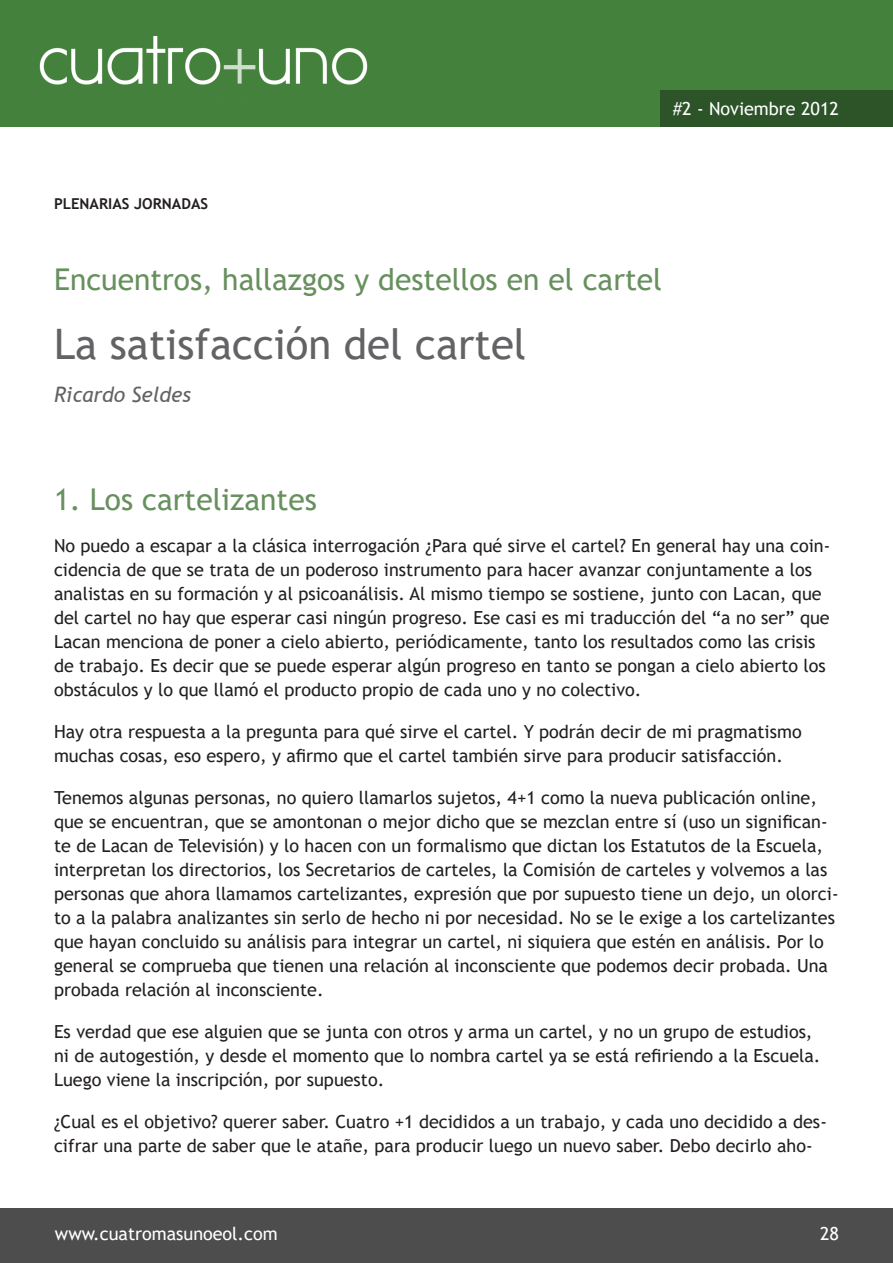
<style>
.page{position:relative;width:893px;height:1263px;background:#fff}
.page>*{position:absolute;margin:0;border:0;box-sizing:border-box;transform-origin:0 0}
.H1_Titulo{font:42px "Trebuchet MS";color:#636366}
.H2_Subtitulo{font:30px "Trebuchet MS";color:#67905e}
.Autor{font:italic 21px "Trebuchet MS";color:#636366}
.t1{font:18px/24px "Trebuchet MS";color:#231f20}
.t2{font:18px "Trebuchet MS";color:#fff}
.Volanta{font:700 15px "Trebuchet MS";color:#231f20}
</style>
<div class="page">
<div style="left:0;top:0;width:893px;height:126px;background:#43813c"></div>
<img style="left:39px;top:36px;width:329px;height:49px">
<div style="left:661px;top:90px;width:232px;height:36px;background:#2c5428"></div>
<div style="left:0;top:1209px;width:893px;height:54px;background:#4d4d4d"></div>
<p class="t2" style="left:673px;top:97px;width:168px">#2 - Noviembre 2012</p>
<p class="Volanta" style="left:54px;top:194px;width:156px">PLENARIAS JORNADAS</p>
<p class="H2_Subtitulo" style="left:54px;top:261px;width:610px">Encuentros, hallazgos y destellos en el cartel</p>
<p class="H1_Titulo" style="left:54px;top:317px;width:474px">La satisfacción del cartel</p>
<p class="Autor" style="left:54px;top:381px;width:138px">Ricardo Seldes</p>
<p class="H2_Subtitulo" style="left:54px;top:480px;width:264px">1. Los cartelizantes</p>
<p class="t1" style="left:54px;top:533px;width:778px">No puedo a escapar a la clásica interrogación ¿Para qué sirve el cartel? En general hay una coin&shy;cidencia de que se trata de un poderoso instrumento para hacer avanzar conjuntamente a los analistas en su formación y al psicoanálisis. Al mismo tiempo se sostiene, junto con Lacan, que del cartel no hay que esperar casi ningún progreso. Ese casi es mi traducción del “a no ser” que Lacan menciona de poner a cielo abierto, periódicamente, tanto los resultados como las crisis de trabajo. Es decir que se puede esperar algún progreso en tanto se pongan a cielo abierto los obstáculos y lo que llamó el producto propio de cada uno y no colectivo.</p>
<p class="t1" style="left:54px;top:719px;width:749px">Hay otra respuesta a la pregunta para qué sirve el cartel. Y podrán decir de mi pragmatismo muchas cosas, eso espero, y afirmo que el cartel también sirve para producir satisfacción.</p>
<p class="t1" style="left:54px;top:785px;width:786px">Tenemos algunas personas, no quiero llamarlos sujetos, 4+1 como la nueva publicación online, que se encuentran, que se amontonan o mejor dicho que se mezclan entre sí (uso un significan&shy;te de Lacan de Televisión) y lo hacen con un formalismo que dictan los Estatutos de la Escuela, interpretan los directorios, los Secretarios de carteles, la Comisión de carteles y volvemos a las personas que ahora llamamos cartelizantes, expresión que por supuesto tiene un dejo, un olorci&shy;to a la palabra analizantes sin serlo de hecho ni por necesidad. No se le exige a los cartelizantes que hayan concluido su análisis para integrar un cartel, ni siquiera que estén en análisis. Por lo general se comprueba que tienen una relación al inconsciente que podemos decir probada. Una probada relación al inconsciente.</p>
<p class="t1" style="left:54px;top:1019px;width:768px">Es verdad que ese alguien que se junta con otros y arma un cartel, y no un grupo de estudios, ni de autogestión, y desde el momento que lo nombra cartel ya se está refiriendo a la Escuela.<br>Luego viene la inscripción, por supuesto.</p>
<p class="t1" style="left:54px;top:1109px;width:774px">¿Cual es el objetivo? querer saber. Cuatro +1 decididos a un trabajo, y cada uno decidido a des&shy;cifrar una parte de saber que le atañe, para producir luego un nuevo saber. Debo decirlo aho-</p>
<p class="t2" style="left:55px;top:1222px;width:224px">www.cuatromasunoeol.com</p>
<p class="t2" style="left:820px;top:1222px;width:20px">28</p>
</div>
